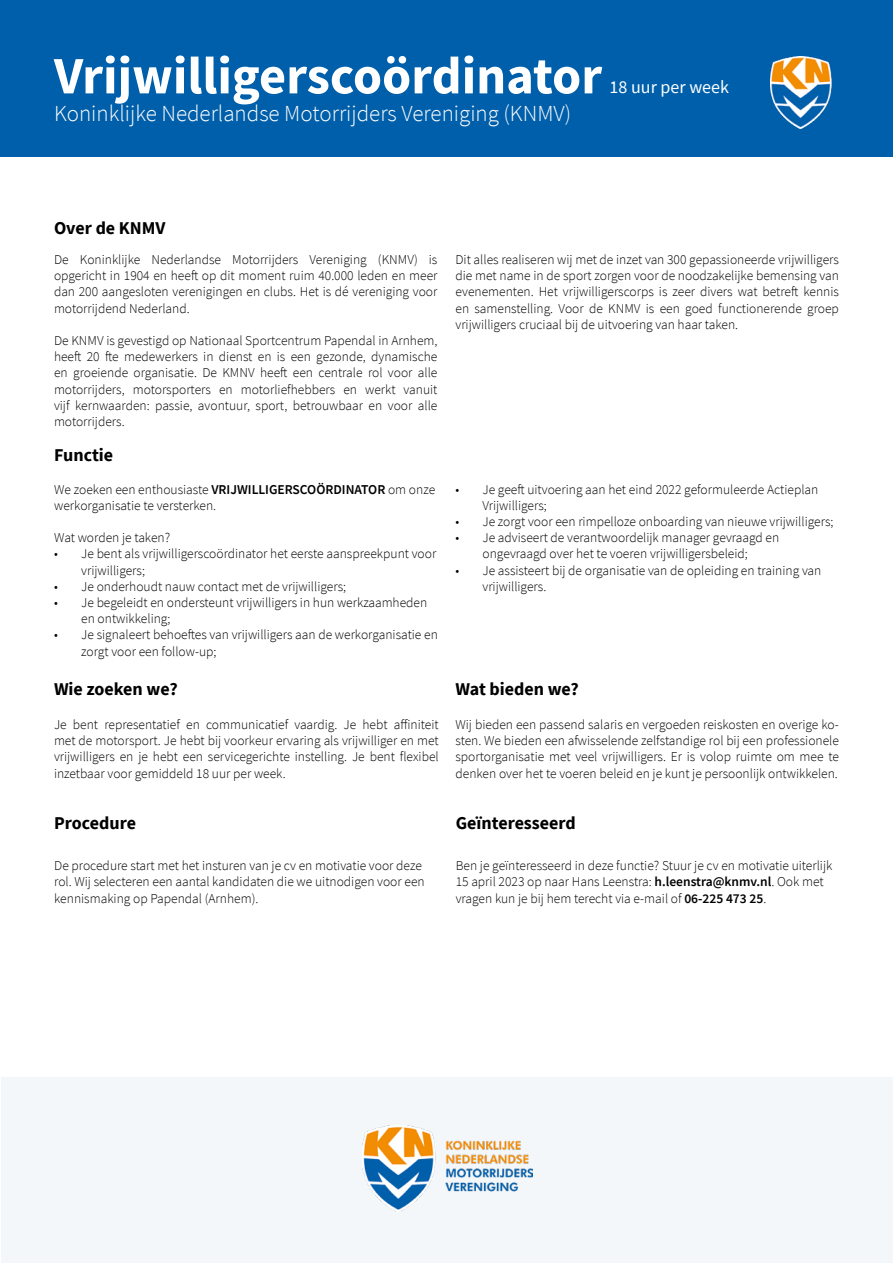
<style>
.page{position:relative;width:893px;height:1263px;background:#fff}
.page>*{position:absolute;margin:0;border:0;box-sizing:border-box;transform-origin:0 0}
.t1{font:700 52.5px "Source Sans Pro";color:#fff}
.t2{font:300 22.95px "Source Sans Pro";color:#fff}
.t3{font:700 18px "Source Sans Pro";color:#000}
.t4{font:18px "Source Sans Pro";color:#fff}
.t5{font:300 13.5px/16.2px "Source Sans Pro";color:#000}
.s1{font-weight:600}
</style>
<div class="page">
<div style="left:0;top:0;width:893px;height:156px;background:#005faa"></div>
<div style="left:1px;top:1077px;width:892px;height:186px;background:#f4f7fa"></div>
<img style="left:363px;top:1125px;width:170px;height:86px">
<img style="left:770px;top:56px;width:62px;height:72px">
<h1 class="t1" style="left:54px;top:40px;width:550px">Vrijwilligerscoördinator</h1>
<h2 class="t2" style="left:54px;top:99px;width:519px">Koninklijke Nederlandse Motorrijders Vereniging (KNMV)</h2>
<h3 class="t4" style="left:610px;top:76px;width:121px">18 uur per week</h3>
<h3 class="t3" style="left:54px;top:215px;width:113px">Over de KNMV</h3>
<p class="t5" style="left:54px;top:251px;width:385px;text-align:justify">De Koninklijke Nederlandse Motorrijders Vereniging (KNMV) is opgericht in 1904 en heeft op dit moment ruim 40.000 leden en meer dan 200 aangesloten verenigingen en clubs. Het is dé vereniging voor motorrijdend Nederland.</p>
<p class="t5" style="left:54px;top:332px;width:385px;text-align:justify">De KNMV is gevestigd op Nationaal Sportcentrum Papendal in Arnhem, heeft 20 fte medewerkers in dienst en is een gezonde, dynamische en groeiende organisatie. De KMNV heeft een centrale rol voor alle motorrijders, motorsporters en motorliefhebbers en werkt vanuit vijf kernwaarden: passie, avontuur, sport, betrouwbaar en voor alle motorrijders.</p>
<h3 class="t3" style="left:54px;top:443px;width:61px">Functie</h3>
<p class="t5" style="left:54px;top:481px;width:382px">We zoeken een enthousiaste <span class="s1">VRIJWILLIGERSCOÖRDINATOR</span> om onze werkorganisatie te versterken.</p>
<p class="t5" style="left:54px;top:530px;width:117px">Wat worden je taken?</p>
<p class="t5" style="left:81px;top:546px;width:357px;text-indent:-27px">• Je bent als vrijwilligerscoördinator het eerste aanspreekpunt voor vrijwilligers;</p>
<p class="t5" style="left:54px;top:578px;width:293px">• Je onderhoudt nauw contact met de vrijwilligers;</p>
<p class="t5" style="left:81px;top:594px;width:348px;text-indent:-27px">• Je begeleidt en ondersteunt vrijwilligers in hun werkzaamheden en ontwikkeling;</p>
<p class="t5" style="left:81px;top:627px;width:358px;text-indent:-27px">• Je signaleert behoeftes van vrijwilligers aan de werkorganisatie en zorgt voor een follow-up;</p>
<h3 class="t3" style="left:54px;top:677px;width:125px">Wie zoeken we?</h3>
<p class="t5" style="left:54px;top:716px;width:386px;text-align:justify">Je bent representatief en communicatief vaardig. Je hebt affiniteit met de motorsport. Je hebt bij voorkeur ervaring als vrijwilliger en met vrijwilligers en je hebt een servicegerichte instelling. Je bent flexibel inzetbaar voor gemiddeld 18 uur per week.</p>
<p class="t5" style="left:455px;top:251px;width:385px;text-align:justify">Dit alles realiseren wij met de inzet van 300 gepassioneerde vrijwilligers die met name in de sport zorgen voor de noodzakelijke bemensing van evenementen. Het vrijwilligerscorps is zeer divers wat betreft kennis en samenstelling. Voor de KNMV is een goed functionerende groep vrijwilligers cruciaal bij de uitvoering van haar taken.</p>
<p class="t5" style="left:482px;top:481px;width:337px;text-indent:-27px">• Je geeft uitvoering aan het eind 2022 geformuleerde Actieplan<br>Vrijwilligers;</p>
<p class="t5" style="left:455px;top:513px;width:379px">• Je zorgt voor een rimpelloze onboarding van nieuwe vrijwilligers;</p>
<p class="t5" style="left:455px;top:530px;width:325px;text-align:center">• Je adviseert de verantwoordelijk manager gevraagd en ongevraagd over het te voeren vrijwilligersbeleid;</p>
<p class="t5" style="left:482px;top:562px;width:340px;text-indent:-27px">• Je assisteert bij de organisatie van de opleiding en training van vrijwilligers.</p>
<h3 class="t3" style="left:455px;top:677px;width:125px">Wat bieden we?</h3>
<p class="t5" style="left:455px;top:716px;width:385px;text-align:justify">Wij bieden een passend salaris en vergoeden reiskosten en overige ko&shy;sten. We bieden een afwisselende zelfstandige rol bij een professionele sportorganisatie met veel vrijwilligers. Er is volop ruimte om mee te denken over het te voeren beleid en je kunt je persoonlijk ontwikkelen.</p>
<h3 class="t3" style="left:456px;top:810px;width:122px">Geïnteresseerd</h3>
<h3 class="t3" style="left:54px;top:811px;width:83px">Procedure</h3>
<p class="t5" style="left:54px;top:858px;width:372px">De procedure start met het insturen van je cv en motivatie voor deze rol. Wij selecteren een aantal kandidaten die we uitnodigen voor een kennismaking op Papendal (Arnhem).</p>
<p class="t5" style="left:456px;top:858px;width:378px">Ben je geïnteresseerd in deze functie? Stuur je cv en motivatie uiterlijk<br>15 april 2023 op naar Hans Leenstra: <span class="s1">h.leenstra@knmv.nl</span>. Ook met vragen kun je bij hem terecht via e-mail of <span class="s1">06-225 473 25</span>.</p>
</div>
